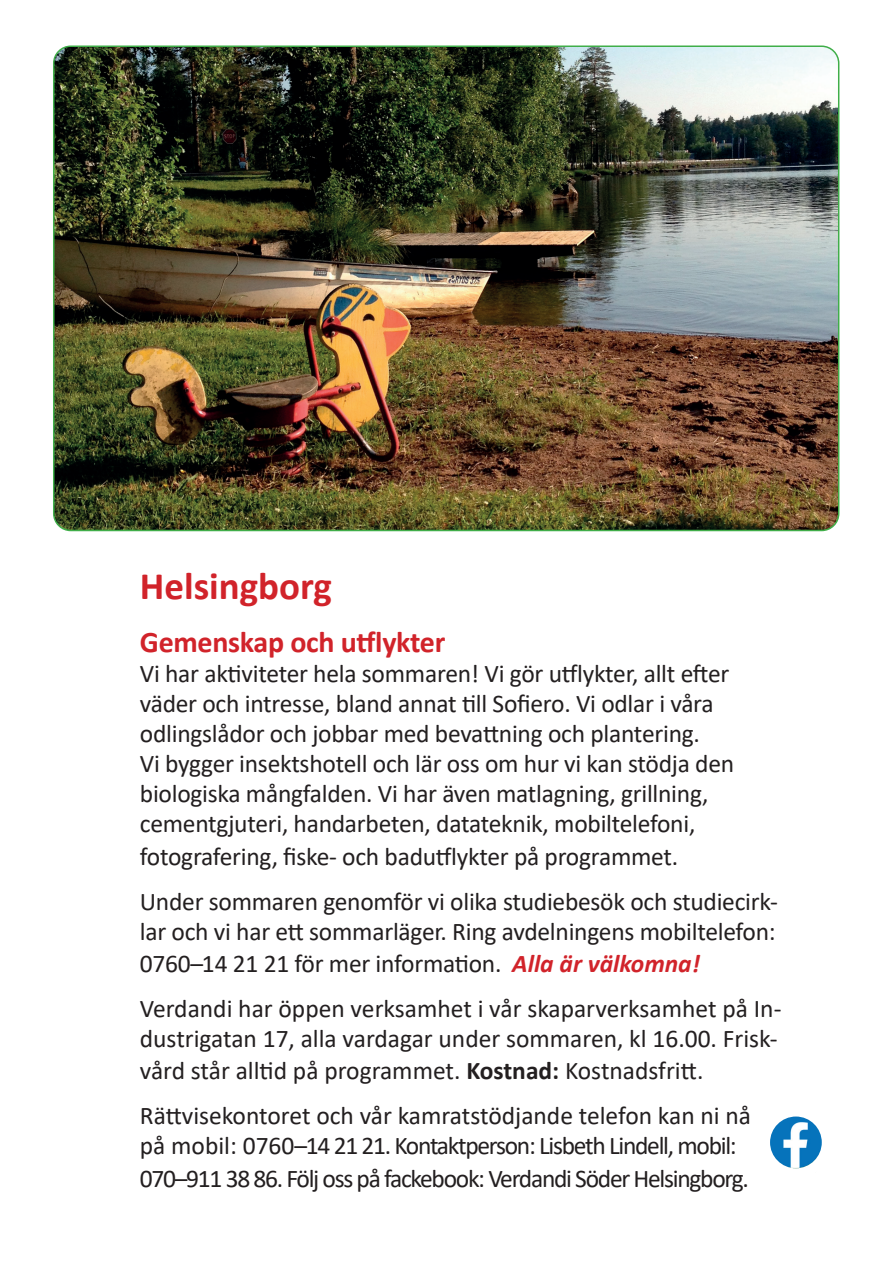
<style>
.page{position:relative;width:893px;height:1263px;background:#fff}
.page>*{position:absolute;margin:0;border:0;box-sizing:border-box;transform-origin:0 0}
.t1{font:700 39px "Calibri";color:#d1232a}
.t2{font:700 30px "Calibri";letter-spacing:-.01em;color:#d1232a}
.t3{font:25.5px/30px "Calibri";letter-spacing:-.01em;color:#231f20}
.t4{font:25.5px/32.2px "Calibri";letter-spacing:-.05em;color:#231f20}
.s1{font-weight:700;font-style:italic;color:#d1232a}
.s2{font-weight:700}
</style>
<div class="page">
<img style="left:54px;top:48px;width:785px;height:482px">
<svg style="left:770px;top:1116px;width:52px;height:53px"></svg>
<h1 class="t1" style="left:140px;top:558px;width:194px">Helsingborg</h1>
<p class="t2" style="left:140px;top:621px;width:307px">Gemenskap och utflykter</p>
<p class="t3" style="left:140px;top:658px;width:596px">Vi har aktiviteter hela sommaren! Vi gör utflykter, allt efter väder och intresse, bland annat till Sofiero. Vi odlar i våra odlingslådor och jobbar med bevattning och plantering.<br>Vi bygger insektshotell och lär oss om hur vi kan stödja den biologiska mångfalden. Vi har även matlagning, grillning, cementgjuteri, handarbeten, datateknik, mobiltelefoni,</p>
<p class="t3" style="left:140px;top:833px;width:639px;line-height:45px">fotografering, fiske- och badutflykter på programmet.<br>Under sommaren genomför vi olika studiebesök och studiecirk-</p>
<p class="t3" style="left:140px;top:914px;width:637px;line-height:32.4px">lar och vi har ett sommarläger. Ring avdelningens mobiltelefon:<br>0760–14 21 21 för mer information. <span class="s1">Alla är välkomna!</span></p>
<p class="t3" style="left:140px;top:993px;width:643px">Verdandi har öppen verksamhet i vår skaparverksamhet på In&shy;dustrigatan 17, alla vardagar under sommaren, kl 16.00. Frisk-</p>
<p class="t3" style="left:140px;top:1048px;width:613px;line-height:45px">vård står alltid på programmet. <span class="s2">Kostnad:</span> Kostnadsfritt.<br>Rättvisekontoret och vår kamratstödjande telefon kan ni nå</p>
<p class="t4" style="left:140px;top:1129px;width:611px">på mobil: 0760–14 21 21. Kontaktperson: Lisbeth Lindell, mobil:<br>070–911 38 86. Följ oss på fackebook: Verdandi Söder Helsingborg.</p>
</div>
